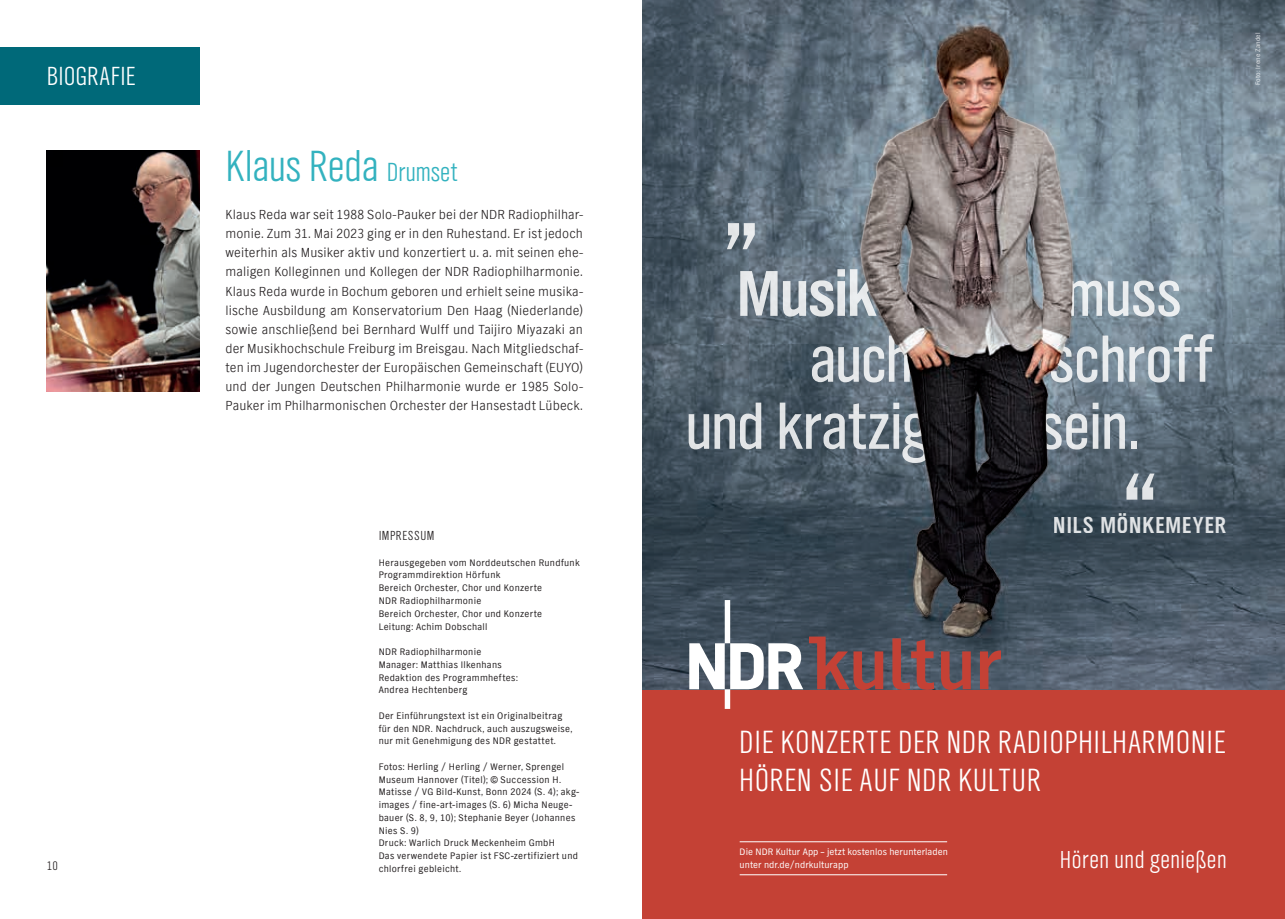
<style>
.page{position:relative;width:1285px;height:919px;background:#fff}
.page>*{position:absolute;margin:0;border:0;box-sizing:border-box;transform-origin:0 0}
.t1{font:700 95.85px "NDR Sans Cond";color:#fff}
.t2{font:95.85px "NDR Sans Cond Bold 3";color:#fff}
.t3{font:67.05px "NDR Sans Cond Regular 5";letter-spacing:-.015em;color:#fff}
.t4{font:67.05px "NDR Sans Cond Regular 4";letter-spacing:.005em;color:#fff}
.t5{font:67.05px "NDR Sans Cond Bold 4";letter-spacing:-.005em;color:#fff}
.t6{font:67.05px "NDR Sans Cond";color:#fff}
.t7{font:67.05px "NDR Sans Cond Regular 2";color:#fff}
.t8{font:67.05px "NDR Sans Cond Regular 3";color:#fff}
.t9{font:300 45px "NDR Sans Cond";letter-spacing:-.005em;color:#33b2bf}
.t10{font:300 33.3px/38.2px "NDR Sans Cond";letter-spacing:.01em;color:#fff}
.t11{font:300 27px "NDR Sans Cond";color:#fff}
.t12{font:300 25.5px "NDR Sans Cond";letter-spacing:.02em;color:#fff}
.t13{font:24px "NDR Sans Cond Bold 2";letter-spacing:.045em;color:#fff}
.t14{font:300 13.5px/19.2px "NDR Sans";letter-spacing:.015em;color:#231f20;text-align:justify}
.t15{font:300 13.5px "NDR Sans Cond";letter-spacing:.04em;color:#231f20}
.t16{font:300 12.75px "NDR Sans Cond";color:#231f20}
.t17{font:9.75px/12.8px "NDR Sans";letter-spacing:.03em;color:#231f20}
.t18{font:9.75px/12.8px "NDR Sans";letter-spacing:.005em;color:#fff}
.t19{font:6.75px "NDR Sans Regular 2";letter-spacing:.025em;color:#fff}
.s1{font-size:27px}
</style>
<div class="page">
<div style="left:0;top:47px;width:200px;height:57px;background:#006979"></div>
<img style="left:47px;top:151px;width:153px;height:240px">
<div style="left:642px;top:0;width:642px;height:918px;background:#c44135"></div>
<img style="left:642px;top:0;width:642px;height:689px">
<hr style="left:739px;top:874px;width:207px;height:1px;background:#fff">
<hr style="left:739px;top:841px;width:207px;height:1px;background:#fff">
<svg style="left:689px;top:600px;width:194px;height:108px"></svg>
<svg style="left:940px;top:651px;width:30px;height:39px"></svg>
<svg style="left:979px;top:650px;width:21px;height:39px"></svg>
<svg style="left:892px;top:638px;width:42px;height:51px"></svg>
<h3 class="t11" style="left:47px;top:60px;width:90px">BIOGRAFIE</h3>
<h3 class="t16" style="left:47px;top:857px;width:13px">10</h3>
<h3 class="t9" style="left:225px;top:139px;width:233px">Klaus Reda <span class="s1">Drumset</span></h3>
<p class="t14" style="left:225px;top:205px;width:359px">Klaus Reda war seit 1988 Solo-Pauker bei der NDR Radiophilhar&shy;monie. Zum 31. Mai 2023 ging er in den Ruhestand. Er ist jedoch weiterhin als Musiker aktiv und konzertiert u. a. mit seinen ehe&shy;maligen Kolleginnen und Kollegen der NDR Radiophilharmonie.<br>Klaus Reda wurde in Bochum geboren und erhielt seine musika&shy;lische Ausbildung am Konservatorium Den Haag (Niederlande) sowie anschließend bei Bernhard Wulff und Taijiro Miyazaki an der Musikhochschule Freiburg im Breisgau. Nach Mitgliedschaf&shy;ten im Jugendorchester der Europäischen Gemeinschaft (EUYO) und der Jungen Deutschen Philharmonie wurde er 1985 Solo-Pauker im Philharmonischen Orchester der Hansestadt Lübeck.</p>
<h3 class="t15" style="left:378px;top:527px;width:57px">IMPRESSUM</h3>
<p class="t17" style="left:378px;top:555px;width:202px">Herausgegeben vom Norddeutschen Rundfunk<br>Programmdirektion Hörfunk<br>Bereich Orchester, Chor und Konzerte<br>NDR Radiophilharmonie<br>Bereich Orchester, Chor und Konzerte<br>Leitung: Achim Dobschall</p>
<p class="t17" style="left:378px;top:645px;width:141px">NDR Radiophilharmonie<br>Manager: Matthias Ilkenhans<br>Redaktion des Programmheftes:<br>Andrea Hechtenberg</p>
<p class="t17" style="left:378px;top:708px;width:195px">Der Einführungstext ist ein Originalbeitrag für den NDR. Nachdruck, auch auszugsweise, nur mit Genehmigung des NDR gestattet.</p>
<p class="t17" style="left:378px;top:759px;width:202px">Fotos: Herling / Herling / Werner, Sprengel Museum Hannover (Titel); © Succession H.<br>Matisse / VG Bild-Kunst, Bonn 2024 (S. 4); akg&shy;images / fine-art-images (S. 6) Micha Neuge&shy;bauer (S. 8, 9, 10); Stephanie Beyer (Johannes Nies S. 9)<br>Druck: Warlich Druck Meckenheim GmbH<br>Das verwendete Papier ist FSC-zertifiziert und chlorfrei gebleicht.</p>
<p class="t19" style="left:1253px;top:85px;width:54px;rotate:-90deg">Foto: Irene Zandel</p>
<h1 class="t2" style="left:723px;top:151px;width:36px">„</h1>
<h2 class="t5" style="left:737px;top:257px;width:141px">Musik</h2>
<h2 class="t7" style="left:1064px;top:258px;width:118px">muss</h2>
<h2 class="t8" style="left:809px;top:324px;width:105px">auch</h2>
<h2 class="t4" style="left:1049px;top:324px;width:164px">schroff</h2>
<h2 class="t3" style="left:685px;top:391px;width:246px">und kratzig</h2>
<h2 class="t6" style="left:1038px;top:391px;width:103px">sein.</h2>
<h1 class="t1" style="left:1122px;top:456px;width:36px">“</h1>
<h3 class="t13" style="left:1053px;top:511px;width:174px">NILS MÖNKEMEYER</h3>
<h3 class="t10" style="left:739px;top:723px;width:488px">DIE KONZERTE DER NDR RADIOPHILHARMONIE<br>HÖREN SIE AUF NDR KULTUR</h3>
<p class="t18" style="left:739px;top:845px;width:210px">Die NDR Kultur App – jetzt kostenlos herunterladen unter ndr.de/ndrkulturapp</p>
<h3 class="t12" style="left:1059px;top:846px;width:168px">Hören und genießen</h3>
</div>
